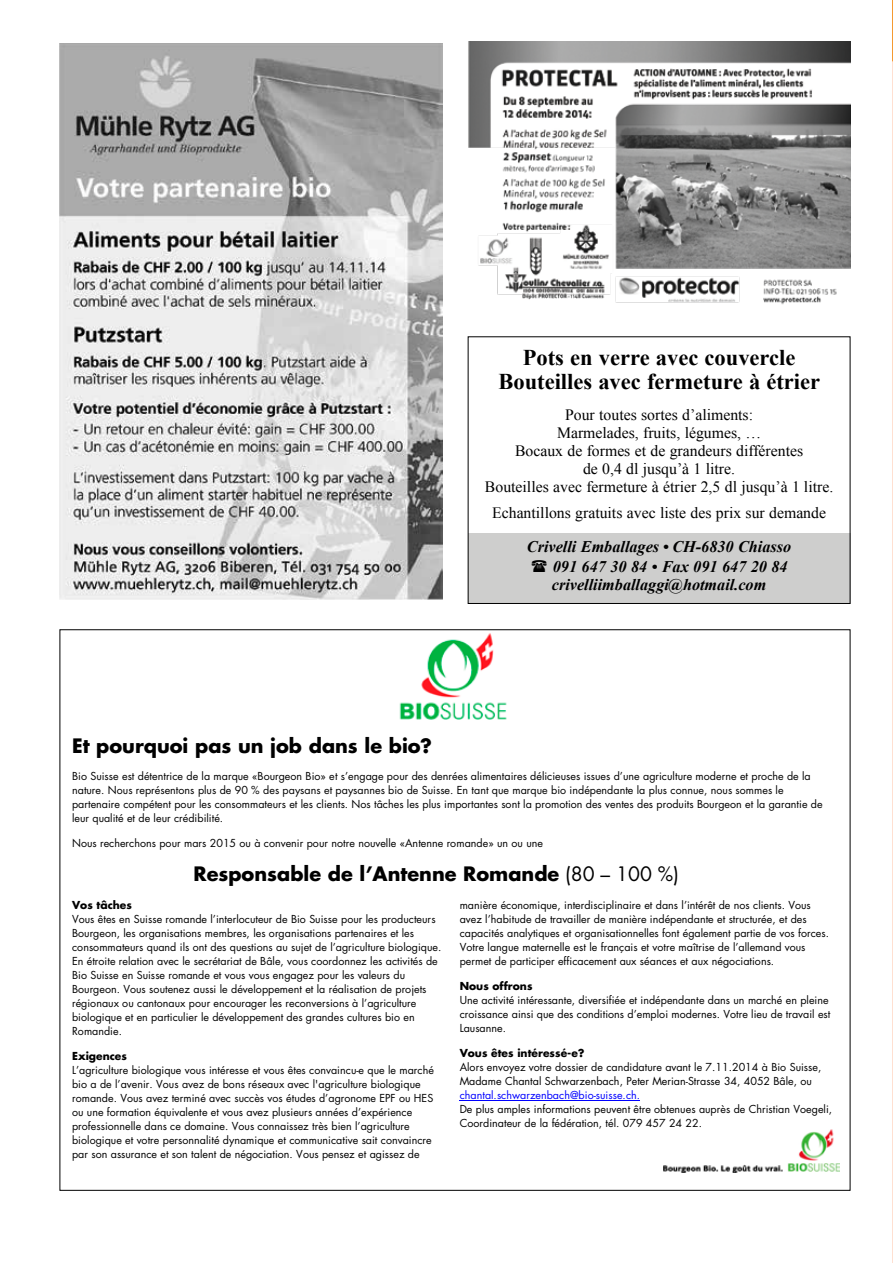
<style>
.page{position:relative;width:893px;height:1263px;background:#fff}
.page>*{position:absolute;margin:0;border:0;box-sizing:border-box;transform-origin:0 0}
.t1{font:700 22.5px/24px "Times New Roman";color:#000;text-align:center}
.t2{font:700 19.35px "Futura Std";color:#000}
.t3{font:italic 700 16.2px/20.2px "Times New Roman";color:#000;text-align:right}
.t4{font:15.75px/18px "Times New Roman";color:#000;text-align:center}
.t5{font:10.65px/14px "Futura Std";color:#000}
.t6{font:700 10.65px "Futura Std";color:#000}
.t7{font:10.65px "Futura Std";color:#00f}
.s1{font-weight:400}
</style>
<div class="page">
<svg style="left:892px;top:0;width:1px;height:1263px"></svg>
<img style="left:468px;top:42px;width:382px;height:263px">
<div style="left:468px;top:534px;width:382px;height:70px;background:#cececd"></div>
<img style="left:60px;top:44px;width:382px;height:555px">
<img style="left:399px;top:633px;width:108px;height:87px">
<hr style="left:460px;top:1100px;width:180px;height:1px;background:#00f">
<img style="left:664px;top:1130px;width:176px;height:43px">
<h1 class="t1" style="left:498px;top:345px;width:323px">Pots en verre avec couvercle<br>Bouteilles avec fermeture à étrier</h1>
<h3 class="t4" style="left:485px;top:405px;width:350px">Pour toutes sortes d’aliments:<br>Marmelades, fruits, légumes, …<br>Bocaux de formes et de grandeurs différentes<br>de 0,4 dl jusqu’à 1 litre.<br>Bouteilles avec fermeture à étrier 2,5 dl jusqu’à 1 litre.</h3>
<h3 class="t4" style="left:492px;top:503px;width:335px">Echantillons gratuits avec liste des prix sur demande</h3>
<h3 class="t3" style="left:527px;top:536px;width:266px">Crivelli Emballages • CH-6830 Chiasso<br>091 647 30 84 • Fax 091 647 20 84</h3>
<h3 class="t3" style="left:552px;top:574px;width:216px">crivelliimballaggi@hotmail.com</h3>
<h2 class="t2" style="left:72px;top:736px;width:361px">Et pourquoi pas un job dans le bio?</h2>
<p class="t5" style="left:72px;top:770px;width:752px">Bio Suisse est détentrice de la marque «Bourgeon Bio» et s’engage pour des denrées alimentaires délicieuses issues d’une agriculture moderne et proche de la nature. Nous représentons plus de 90 % des paysans et paysannes bio de Suisse. En tant que marque bio indépendante la plus connue, nous sommes le partenaire compétent pour les consommateurs et les clients. Nos tâches les plus importantes sont la promotion des ventes des produits Bourgeon et la garantie de leur qualité et de leur crédibilité.</p>
<p class="t5" style="left:72px;top:837px;width:472px">Nous recherchons pour mars 2015 ou à convenir pour notre nouvelle «Antenne romande» un ou une</p>
<h2 class="t2" style="left:194px;top:865px;width:487px">Responsable de l’Antenne Romande <span class="s1">(80 – 100 %)</span></h2>
<p class="t6" style="left:72px;top:900px;width:61px">Vos tâches</p>
<p class="t5" style="left:72px;top:913px;width:371px">Vous êtes en Suisse romande l’interlocuteur de Bio Suisse pour les producteurs Bourgeon, les organisations membres, les organisations partenaires et les consommateurs quand ils ont des questions au sujet de l’agriculture biologique.<br>En étroite relation avec le secrétariat de Bâle, vous coordonnez les activités de Bio Suisse en Suisse romande et vous vous engagez pour les valeurs du Bourgeon. Vous soutenez aussi le développement et la réalisation de projets régionaux ou cantonaux pour encourager les reconversions à l’agriculture biologique et en particulier le développement des grandes cultures bio en Romandie.</p>
<p class="t6" style="left:72px;top:1051px;width:56px">Exigences</p>
<p class="t5" style="left:72px;top:1064px;width:363px">L’agriculture biologique vous intéresse et vous êtes convaincu-e que le marché bio a de l’avenir. Vous avez de bons réseaux avec l'agriculture biologique romande. Vous avez terminé avec succès vos études d’agronome EPF ou HES ou une formation équivalente et vous avez plusieurs années d’expérience professionnelle dans ce domaine. Vous connaissez très bien l’agriculture biologique et votre personnalité dynamique et communicative sait convaincre par son assurance et son talent de négociation. Vous pensez et agissez de</p>
<p class="t5" style="left:460px;top:899px;width:371px">manière économique, interdisciplinaire et dans l’intérêt de nos clients. Vous avez l’habitude de travailler de manière indépendante et structurée, et des capacités analytiques et organisationnelles font également partie de vos forces.<br>Votre langue maternelle est le français et votre maîtrise de l’allemand vous permet de participer efficacement aux séances et aux négociations.</p>
<p class="t6" style="left:460px;top:981px;width:74px">Nous offrons</p>
<p class="t5" style="left:460px;top:994px;width:372px">Une activité intéressante, diversifiée et indépendante dans un marché en pleine croissance ainsi que des conditions d’emploi modernes. Votre lieu de travail est<br>Lausanne.</p>
<p class="t6" style="left:460px;top:1048px;width:126px">Vous êtes intéressé-e?</p>
<p class="t5" style="left:460px;top:1061px;width:363px">Alors envoyez votre dossier de candidature avant le 7.11.2014 à Bio Suisse,<br>Madame Chantal Schwarzenbach, Peter Merian-Strasse 34, 4052 Bâle, ou</p>
<p class="t7" style="left:460px;top:1090px;width:182px">chantal.schwarzenbach@bio-suisse.ch.</p>
<p class="t5" style="left:460px;top:1103px;width:374px">De plus amples informations peuvent être obtenues auprès de Christian Voegeli,<br>Coordinateur de la fédération, tél. 079 457 24 22.</p>
</div>
